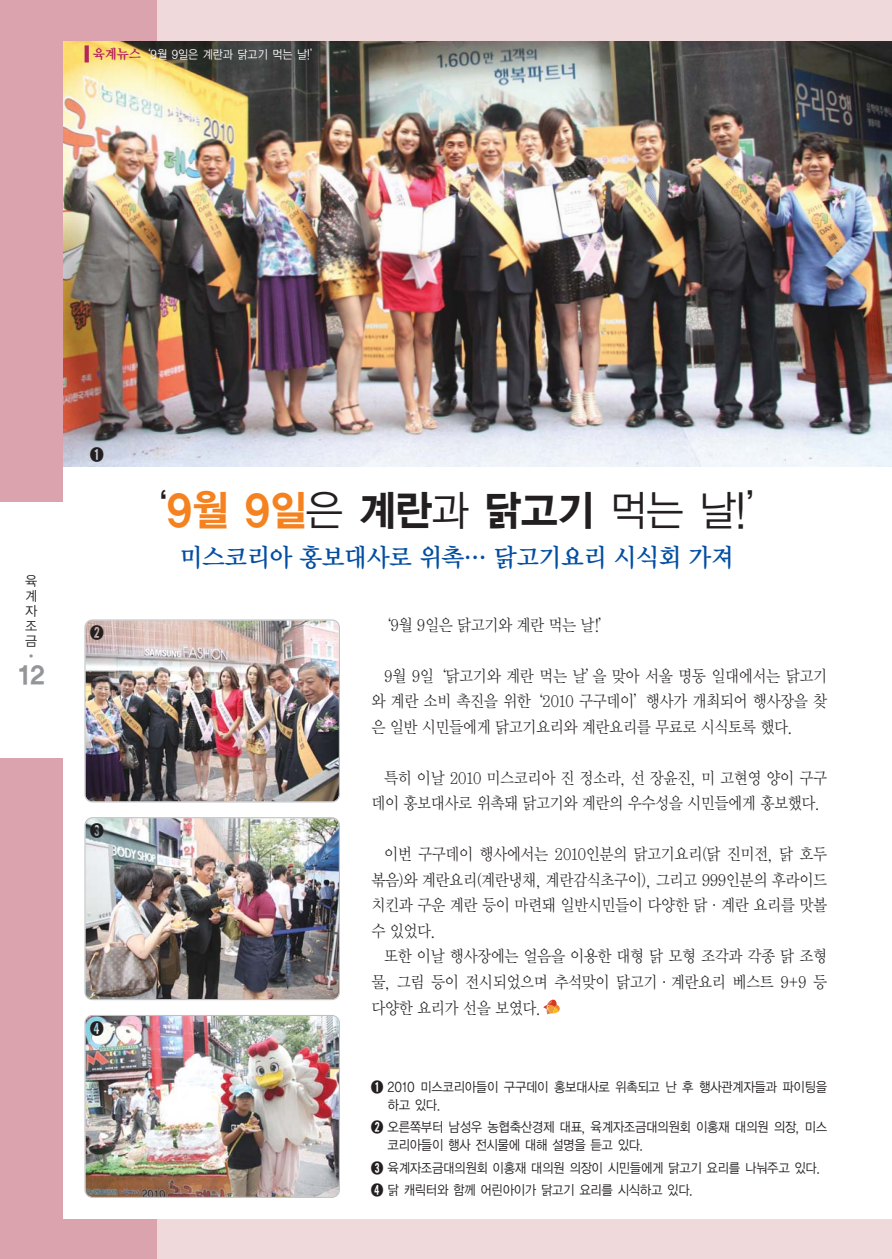
<style>
.page{position:relative;width:892px;height:1259px;background:#fff}
.page>*{position:absolute;margin:0;border:0;box-sizing:border-box;transform-origin:0 0}
.t1{font:42px "YGO12 KS Cms UHC H";color:#231f20;scale:.95 1}
.t2{font:25.5px "Y Mj O14 KS Cms UHC H";letter-spacing:-.075em;color:#034ea2;scale:.95 1}
.t3{font:24px "YGO16 KS Cms UHC H";color:#939598}
.t4{font:16.5px/25.5px "Y Mj O12 KS Cms UHC H";letter-spacing:-.08em;color:#231f20;text-align:justify;scale:.9 1}
.t5{font:15px "YGO12 KS Cms UHC H";color:#231f20;scale:.9 1}
.t6{font:13.5px/18px "YGO12 KS Cms UHC H";letter-spacing:-.085em;color:#231f20;scale:.9 1}
.t7{font:13.5px/15px "YGO12 KS Cms UHC H";letter-spacing:-.085em;color:#231f20;text-align:justify;scale:.95 1}
.t8{font:13.5px "YGO12 KS Cms UHC H";color:#939598}
.t9{font:12px "YGO12 KS Cms UHC H";letter-spacing:-.07em;color:#fff;scale:.9 1}
.s1{font-family:"Y Mj O15 KS Cms UHC H";font-size:13.5px;color:#b6265e}
.s2{font-family:"YGO15 KS Cms UHC H";color:#f5821f}
.s3{font-family:"YGO15 KS Cms UHC H"}
</style>
<div class="page">
<div style="left:0;top:0;width:891px;height:1259px;background:#efd9db"></div>
<div style="left:0;top:0;width:157px;height:1259px;background:#dba3ad"></div>
<div style="left:0;top:503px;width:891px;height:255px;background:#fff"></div>
<div style="left:63px;top:41px;width:828px;height:1178px;background:#fff"></div>
<img style="left:63px;top:41px;width:828px;height:425px">
<svg style="left:85px;top:45px;width:4px;height:17px"></svg>
<img style="left:85px;top:620px;width:254px;height:181px;border-radius:7px">
<div style="left:85px;top:620px;width:255px;height:182px;border:1px solid #bbbdc0;border-radius:7px"></div>
<img style="left:85px;top:818px;width:254px;height:181px;border-radius:7px">
<div style="left:85px;top:817px;width:255px;height:183px;border:1px solid #bbbdc0;border-radius:7px"></div>
<img style="left:85px;top:1016px;width:254px;height:181px;border-radius:7px">
<div style="left:85px;top:1015px;width:255px;height:183px;border:1px solid #bbbdc0;border-radius:7px"></div>
<svg style="left:543px;top:1000px;width:16px;height:14px"></svg>
<p class="t9" style="left:92px;top:49px;width:255px"><span class="s1">육계뉴스</span>‘9월 9일은 계란과 닭고기 먹는 날!’</p>
<p class="t5" style="left:90px;top:447px;width:16px">➊</p>
<p class="t7" style="left:25px;top:574px;width:15px">육 계 자 조 금</p>
<p class="t8" style="left:25px;top:650px;width:15px">•</p>
<h3 class="t3" style="left:17px;top:664px;width:30px">12</h3>
<p class="t5" style="left:90px;top:626px;width:16px">➋</p>
<p class="t5" style="left:90px;top:824px;width:16px">➌</p>
<p class="t5" style="left:90px;top:1021px;width:16px">➍</p>
<h1 class="t1" style="left:129px;top:491px;width:692px">‘<span class="s2">9월 9일</span>은 <span class="s3">계란</span>과 <span class="s3">닭고기</span> 먹는 날!’</h1>
<h2 class="t2" style="left:179px;top:546px;width:586px">미스코리아 홍보대사로 위촉… 닭고기요리 시식회 가져</h2>
<p class="t4" style="left:376px;top:613px;width:265px">‘9월 9일은 닭고기와 계란 먹는 날!’</p>
<p class="t4" style="left:371px;top:664px;width:508px;text-indent:13px">9월 9일‘닭고기와 계란 먹는 날’을 맞아 서울 명동 일대에서는 닭고기 와 계란 소비 촉진을 위한‘2010 구구데이’행사가 개최되어 행사장을 찾 은 일반 시민들에게 닭고기요리와 계란요리를 무료로 시식토록 했다.</p>
<p class="t4" style="left:371px;top:766px;width:508px;text-indent:13px">특히 이날 2010 미스코리아 진 정소라, 선 장윤진, 미 고현영 양이 구구 데이 홍보대사로 위촉돼 닭고기와 계란의 우수성을 시민들에게 홍보했다.</p>
<p class="t4" style="left:371px;top:843px;width:508px;text-indent:13px">이번 구구데이 행사에서는 2010인분의 닭고기요리(닭 진미전, 닭 호두 볶음)와 계란요리(계란냉채, 계란감식초구이), 그리고 999인분의 후라이드 치킨과 구운 계란 등이 마련돼 일반시민들이 다양한 닭·계란 요리를 맛볼 수 있었다.</p>
<p class="t4" style="left:371px;top:945px;width:508px;text-indent:13px">또한 이날 행사장에는 얼음을 이용한 대형 닭 모형 조각과 각종 닭 조형 물, 그림 등이 전시되었으며 추석맞이 닭고기·계란요리 베스트 9+9 등 다양한 요리가 선을 보였다.</p>
<p class="t6" style="left:387px;top:1079px;width:490px;text-indent:-16px">➊ 2010 미스코리아들이 구구데이 홍보대사로 위촉되고 난 후 행사관계자들과 파이팅을 하고 있다.</p>
<p class="t6" style="left:387px;top:1119px;width:490px;text-indent:-16px">➋ 오른쪽부터 남성우 농협축산경제 대표, 육계자조금대의원회 이홍재 대의원 의장, 미스 코리아들이 행사 전시물에 대해 설명을 듣고 있다.</p>
<p class="t6" style="left:371px;top:1157px;width:500px;line-height:22.2px">➌ 육계자조금대의원회 이홍재 대의원 의장이 시민들에게 닭고기 요리를 나눠주고 있다.<br>➍ 닭 캐릭터와 함께 어린아이가 닭고기 요리를 시식하고 있다.</p>
</div>
